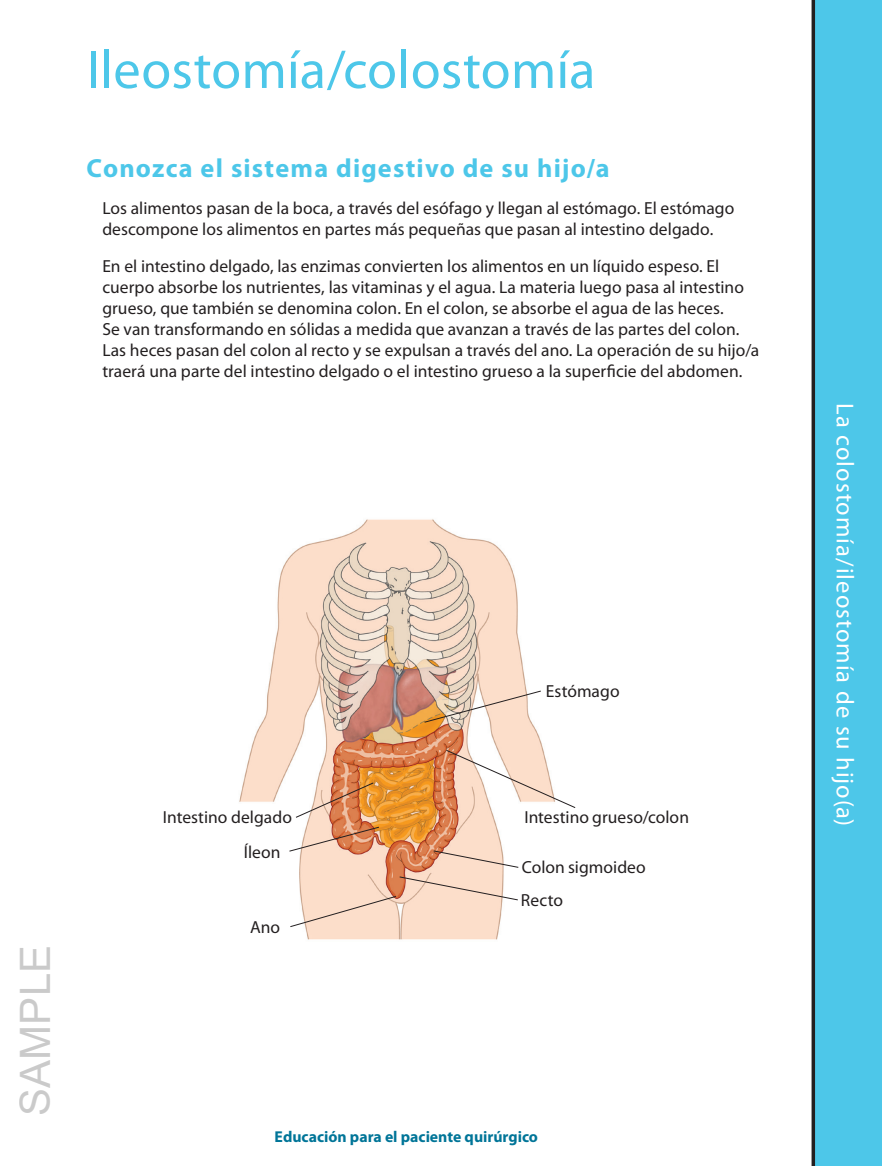
<style>
.page{position:relative;width:882px;height:1166px;background:#fff}
.page>*{position:absolute;margin:0;border:0;box-sizing:border-box;transform-origin:0 0}
.t1{font:54.25px "Myriad Pro";letter-spacing:.005em;color:#4dc7e9}
.t2{font:42px "Arial";color:rgb(0 0 0/.21)}
.t3{font:700 26.25px "Myriad Pro";letter-spacing:.045em;color:#4dc7e9}
.t4{font:24.5px "Myriad Pro";letter-spacing:.04em;color:#fff}
.t5{font:17.5px/21px "Myriad Pro";letter-spacing:.005em;color:#231f20}
.t6{font:700 15.75px "Myriad Pro";color:#007598}
</style>
<div class="page">
<svg style="left:812px;top:0;width:70px;height:1166px;background:#47afcc"></svg>
<img style="left:239px;top:519px;width:304px;height:421px">
<svg style="left:295px;top:781px;width:80px;height:37px"></svg>
<svg style="left:289px;top:876px;width:230px;height:51px;background:#f5d9c8"></svg>
<svg style="left:433px;top:850px;width:86px;height:18px"></svg>
<svg style="left:445px;top:749px;width:131px;height:59px"></svg>
<svg style="left:288px;top:826px;width:92px;height:26px"></svg>
<svg style="left:424px;top:690px;width:118px;height:33px"></svg>
<h1 class="t1" style="left:87px;top:36px;width:510px">Ileostomía/colostomía</h1>
<h3 class="t3" style="left:87px;top:151px;width:524px">Conozca el sistema digestivo de su hijo/a</h3>
<p class="t5" style="left:102px;top:197px;width:634px">Los alimentos pasan de la boca, a través del esófago y llegan al estómago. El estómago descompone los alimentos en partes más pequeñas que pasan al intestino delgado.</p>
<p class="t5" style="left:102px;top:255px;width:658px">En el intestino delgado, las enzimas convierten los alimentos en un líquido espeso. El cuerpo absorbe los nutrientes, las vitaminas y el agua. La materia luego pasa al intestino grueso, que también se denomina colon. En el colon, se absorbe el agua de las heces.<br>Se van transformando en sólidas a medida que avanzan a través de las partes del colon.<br>Las heces pasan del colon al recto y se expulsan a través del ano. La operación de su hijo/a traerá una parte del intestino delgado o el intestino grueso a la superficie del abdomen.</p>
<h2 class="t2" style="left:6px;top:1115px;width:172px;rotate:-90deg">SAMPLE</h2>
<p class="t5" style="left:163px;top:806px;width:131px">Intestino delgado</p>
<p class="t5" style="left:244px;top:841px;width:38px">Íleon</p>
<p class="t5" style="left:250px;top:916px;width:32px">Ano</p>
<p class="t5" style="left:546px;top:680px;width:75px">Estómago</p>
<p class="t5" style="left:524px;top:806px;width:166px">Intestino grueso/colon</p>
<p class="t5" style="left:522px;top:856px;width:126px">Colon sigmoideo</p>
<p class="t5" style="left:521px;top:889px;width:44px">Recto</p>
<p class="t6" style="left:275px;top:1126px;width:265px">Educación para el paciente quirúrgico</p>
<h3 class="t4" style="left:860px;top:403px;width:425px;rotate:90deg">La colostomía/ileostomía de su hijo(a)</h3>
</div>
